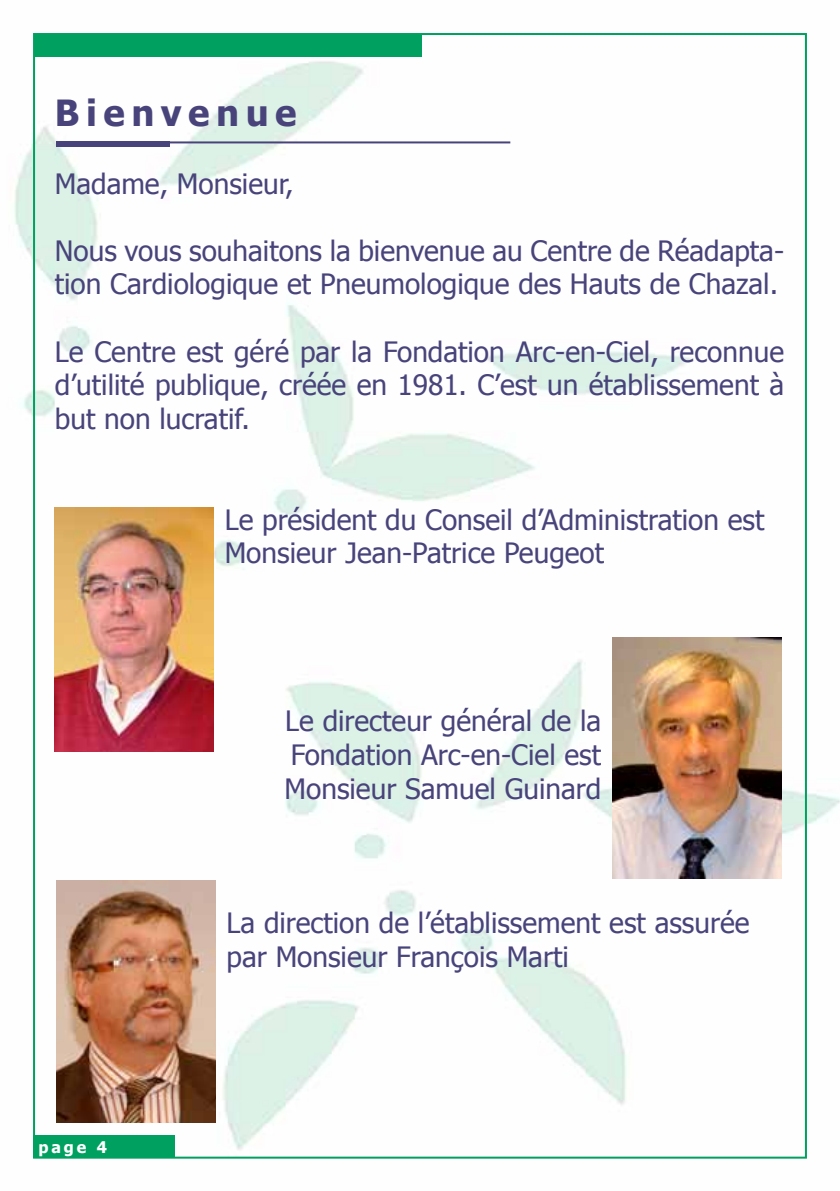
<style>
.page{position:relative;width:840px;height:1191px;background:#fff}
.page>*{position:absolute;margin:0;border:0;box-sizing:border-box;transform-origin:0 0}
.t1{font:700 36px "Tahoma";letter-spacing:.18em;color:#48447b}
.t2{font:28px/33.6px "Tahoma";color:#48447b}
.t3{font:700 16px "Tahoma";color:#fff}
</style>
<div class="page">
<img style="left:14px;top:33px;width:825px;height:1126px">
<img style="left:612px;top:637px;width:168px;height:241px">
<img style="left:56px;top:880px;width:159px;height:242px">
<hr style="left:56px;top:141px;width:454px;height:2px;background:#48447b">
<div style="left:56px;top:141px;width:113px;height:5px;background:#48447b"></div>
<div style="left:33px;top:1135px;width:141px;height:22px;background:#00a160"></div>
<div style="left:34px;top:34px;width:387px;height:22px;background:#00a160"></div>
<img style="left:55px;top:507px;width:158px;height:244px">
<p class="t1" style="left:55px;top:88px;width:243px">Bienvenue</p>
<p class="t2" style="left:55px;top:165px;width:240px">Madame, Monsieur,</p>
<p class="t2" style="left:55px;top:233px;width:730px">Nous vous souhaitons la bienvenue au Centre de Réadapta&shy;tion Cardiologique et Pneumologique des Hauts de Chazal.</p>
<p class="t2" style="left:55px;top:333px;width:730px;text-align:justify">Le Centre est géré par la Fondation Arc-en-Ciel, reconnue d’utilité publique, créée en 1981. C’est un établissement à but non lucratif.</p>
<p class="t2" style="left:224px;top:501px;width:541px">Le président du Conseil d’Administration est<br>Monsieur Jean-Patrice Peugeot</p>
<p class="t2" style="left:284px;top:703px;width:318px;text-align:justify">Le directeur général de la Fondation Arc-en-Ciel est Monsieur Samuel Guinard</p>
<p class="t3" style="left:39px;top:1136px;width:70px">page 4</p>
<p class="t2" style="left:226px;top:905px;width:524px">La direction de l’établissement est assurée par Monsieur François Marti</p>
</div>
